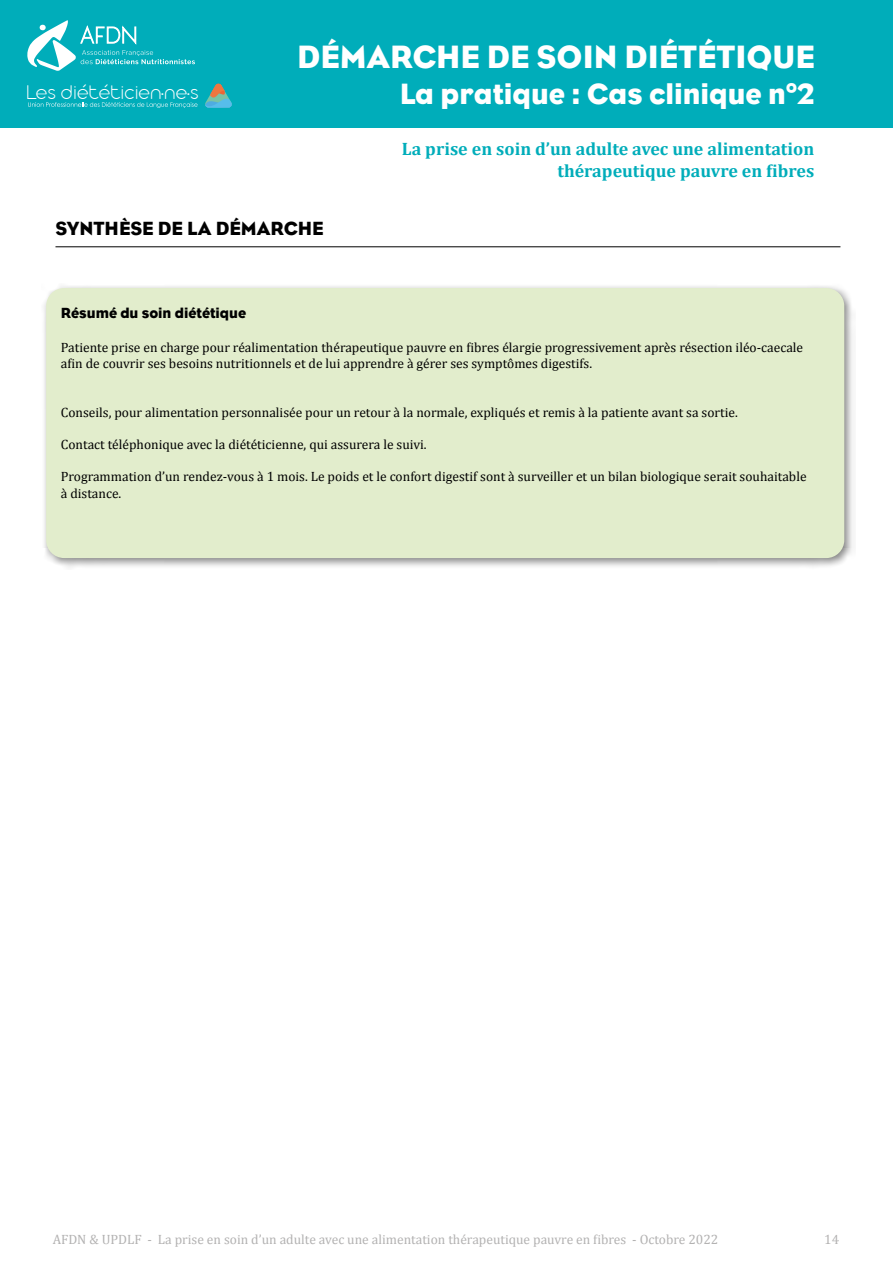
<style>
.page{position:relative;width:893px;height:1263px;background:#fff}
.page>*{position:absolute;margin:0;border:0;box-sizing:border-box;transform-origin:0 0}
.t1{font:33px "Eagle";color:#fff}
.t2{font:30px "Eagle";color:#fff}
.t3{font:300 expanded 21.45px "Aristotelica Display Trial";color:#fff}
.t4{font:19.5px "Eagle";color:#000}
.t5{font:700 18px/21.6px "Cambria";color:#00adba;text-align:right}
.t6{font:15px "Eagle";color:#000}
.t7{font:13.5px/16.2px "Cambria";color:#000}
.t8{font:13.5px "Cambria";color:#b3b2b2}
.s1{font-size:16.2px}
</style>
<div class="page">
<div style="left:0;top:0;width:893px;height:128px;background:#00adba"></div>
<hr style="left:55px;top:246px;width:785px;height:1px;background:#000">
<div style="left:41px;top:283px;width:815px;height:286px;background:#000;opacity:.5"></div>
<div style="left:46px;top:288px;width:798px;height:270px;background:#e2edcc;border-radius:18px"></div>
<svg style="left:205px;top:84px;width:27px;height:24px"></svg>
<svg style="left:28px;top:102px;width:170px;height:6px"></svg>
<svg style="left:27px;top:20px;width:168px;height:51px"></svg>
<h3 class="t3" style="left:26px;top:80px;width:175px">Les diététicien<span class="s1">•</span>ne<span class="s1">•</span>s</h3>
<h1 class="t1" style="left:297px;top:38px;width:519px">DÉMARCHE DE SOIN DIÉTÉTIQUE</h1>
<h2 class="t2" style="left:400px;top:77px;width:417px">La pratique : Cas clinique n°2</h2>
<h3 class="t5" style="left:402px;top:138px;width:414px">La prise en soin d’un adulte avec une alimentation thérapeutique pauvre en fibres</h3>
<h3 class="t4" style="left:55px;top:217px;width:270px">SYNTHÈSE DE LA DÉMARCHE</h3>
<p class="t6" style="left:61px;top:304px;width:187px">Résumé du soin diététique</p>
<p class="t7" style="left:61px;top:339px;width:744px">Patiente prise en charge pour réalimentation thérapeutique pauvre en fibres élargie progressivement après résection iléo-caecale afin de couvrir ses besoins nutritionnels et de lui apprendre à gérer ses symptômes digestifs.</p>
<p class="t7" style="left:61px;top:404px;width:678px">Conseils, pour alimentation personnalisée pour un retour à la normale, expliqués et remis à la patiente avant sa sortie.</p>
<p class="t7" style="left:61px;top:436px;width:367px">Contact téléphonique avec la diététicienne, qui assurera le suivi.</p>
<p class="t7" style="left:61px;top:469px;width:747px">Programmation d’un rendez-vous à 1 mois. Le poids et le confort digestif sont à surveiller et un bilan biologique serait souhaitable à distance.</p>
<p class="t8" style="left:53px;top:1231px;width:667px">AFDN &amp; UPDLF - La prise en soin d’un adulte avec une alimentation thérapeutique pauvre en fibres - Octobre 2022</p>
<p class="t8" style="left:824px;top:1231px;width:16px">14</p>
</div>
